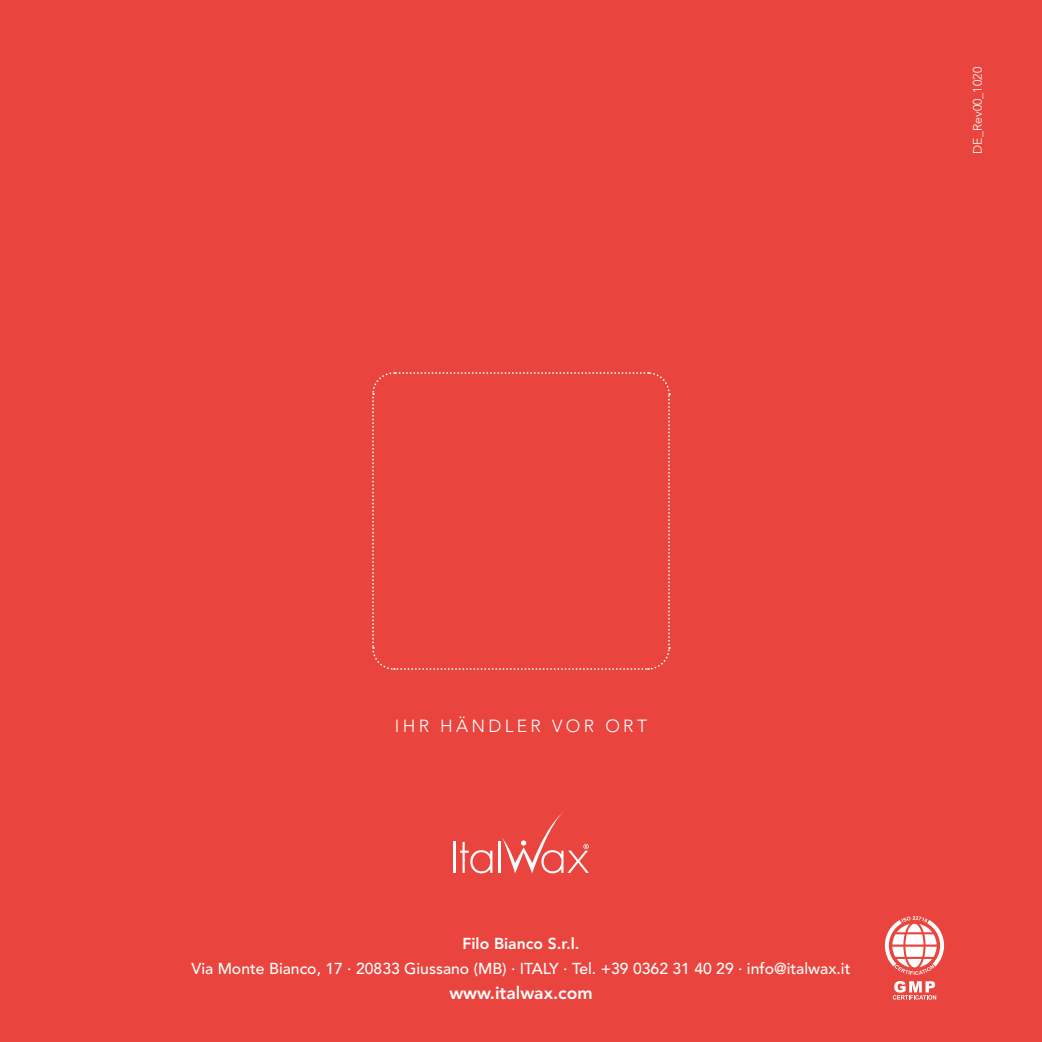
<style>
.page{position:relative;width:1042px;height:1042px;background:#e9453e}
.page>*{position:absolute;margin:0;border:0;box-sizing:border-box;transform-origin:0 0}
.t1{font:300 17.5px "Avenir LT Std";letter-spacing:.19em;color:#fff}
.t2{font:800 17.5px "Avenir LT Std";color:#fff}
.t3{font:500 15.75px "Avenir LT Std";color:#fff}
.t4{font:800 15.75px "Avenir LT Std";color:#fff}
.t5{font:300 12.25px "Avenir LT Std";color:#fff}
</style>
<div class="page">
<hr style="left:453px;top:842px;width:2px;height:31px;background:#fff">
<svg style="left:460px;top:842px;width:32px;height:31px"></svg>
<hr style="left:498px;top:842px;width:2px;height:31px;background:#fff">
<svg style="left:499px;top:812px;width:90px;height:61px"></svg>
<svg style="left:893px;top:981px;width:43px;height:18px"></svg>
<svg style="left:885px;top:916px;width:59px;height:59px"></svg>
<svg style="left:372px;top:372px;width:299px;height:298px"></svg>
<p class="t5" style="left:970px;top:154px;width:88px;rotate:-90deg">DE_Rev00_1020</p>
<p class="t1" style="left:395px;top:716px;width:254px">IHR HÄNDLER VOR ORT</p>
<p class="t4" style="left:462px;top:934px;width:118px">Filo Bianco S.r.l.</p>
<p class="t3" style="left:191px;top:959px;width:660px">Via Monte Bianco, 17 · 20833 Giussano (MB) · ITALY · Tel. +39 0362 31 40 29 · info@italwax.it</p>
<p class="t2" style="left:449px;top:982px;width:145px">www.italwax.com</p>
</div>
